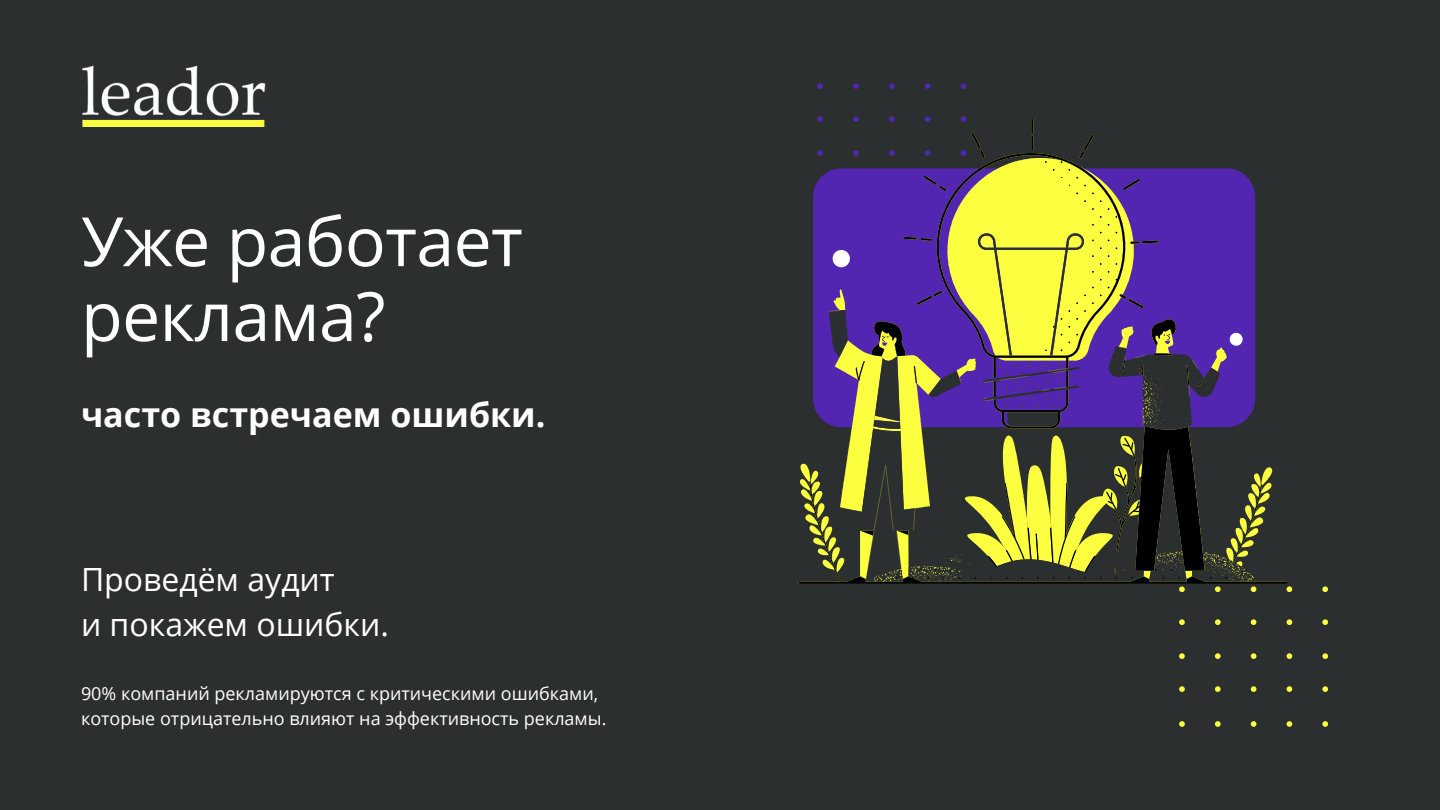
<style>
.page{position:relative;width:1440px;height:810px;background:#2c2f30}
.page>*{position:absolute;margin:0;border:0;box-sizing:border-box;transform-origin:0 0}
.t1{font:68.1px/74.9px "Open Sans";letter-spacing:-.01em;color:#fff}
.t2{font:700 34px "Open Sans";color:#fff}
.t3{font:32px "Open Sans";color:#fff}
.t4{font:18px/24.9px "Open Sans";color:#fff}
</style>
<div class="page">
<svg style="left:817px;top:83px;width:149px;height:36px"></svg>
<svg style="left:1179px;top:586px;width:149px;height:141px"></svg>
<svg style="left:799px;top:119px;width:489px;height:465px"></svg>
<img style="left:82px;top:65px;width:184px;height:61px">
<p class="t1" style="left:81px;top:202px;width:443px">Уже работает реклама?</p>
<p class="t2" style="left:81px;top:391px;width:466px">часто встречаем ошибки.</p>
<p class="t3" style="left:81px;top:557px;width:255px">Проведём аудит</p>
<p class="t3" style="left:81px;top:601px;width:309px">и покажем ошибки.</p>
<p class="t4" style="left:81px;top:681px;width:527px">90% компаний рекламируются с критическими ошибками, которые отрицательно влияют на эффективность рекламы.</p>
</div>
